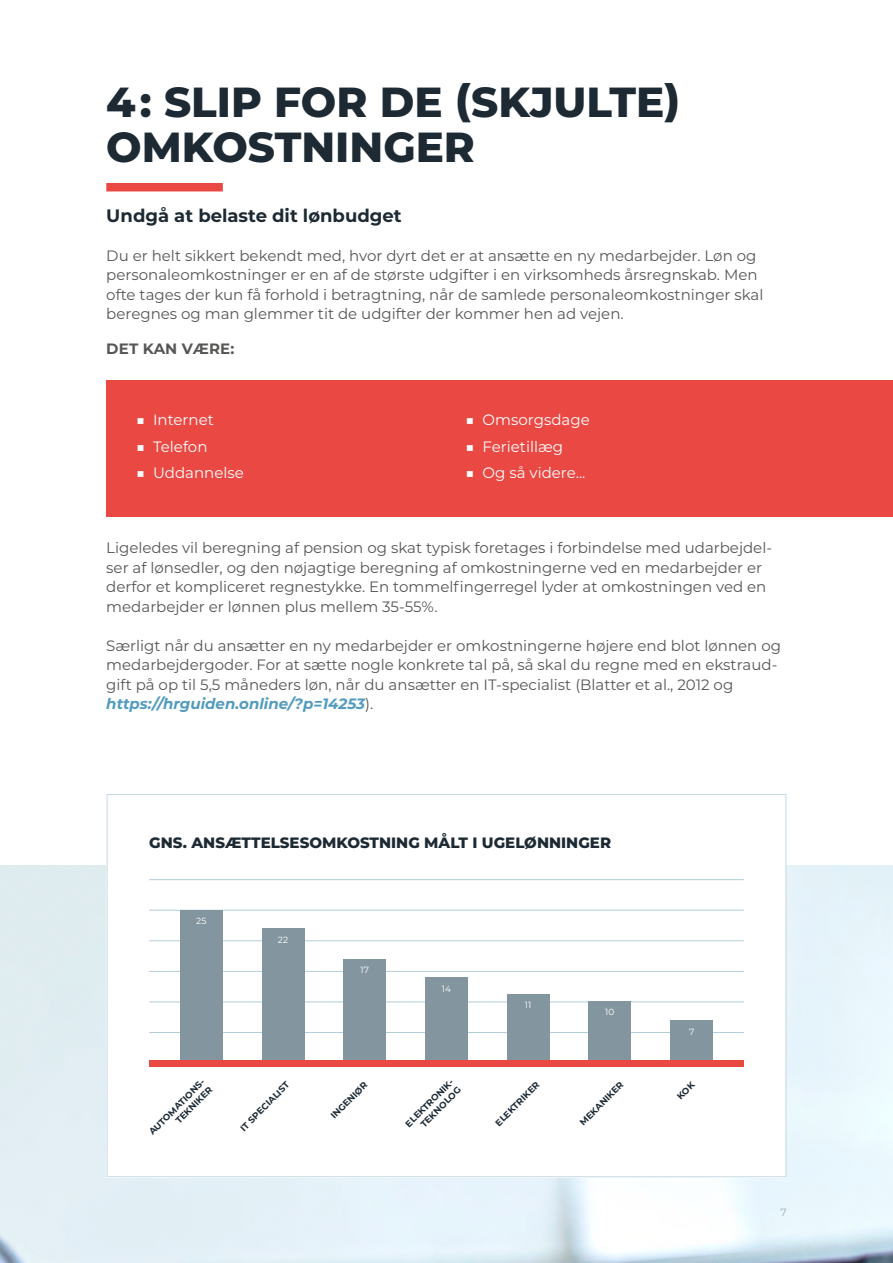
<style>
.page{position:relative;width:893px;height:1263px;background:#fff}
.page>*{position:absolute;margin:0;border:0;box-sizing:border-box;transform-origin:0 0}
.t1{font:800 42px/45px "Montserrat";color:#1d2a34}
.t2{font:700 18px "Montserrat";color:#1d2a34}
.t3{font:15px/19.5px "Montserrat";color:#565655}
.t4{font:15px "Montserrat";color:#fff}
.t5{font:800 15px "Montserrat";color:#1d2a34}
.t6{font:700 15px "Montserrat";letter-spacing:.01em;color:#565655}
.t7{font:10.5px "Montserrat";color:#9cabb2}
.t8{font:700 9px/10.8px "Montserrat";color:#1d2a34;text-align:right}
.t9{font:9px "Montserrat";color:#fff}
.s1{font-weight:800}
.s2{font-weight:700;font-style:italic;color:#529bbe}
</style>
<div class="page">
<img style="left:0;top:865px;width:893px;height:398px">
<div style="left:106px;top:381px;width:787px;height:136px;background:#e94843"></div>
<svg style="left:107px;top:794px;width:679px;height:383px"></svg>
<div style="left:149px;top:1060px;width:595px;height:6px;background:#e94843"></div>
<hr style="left:149px;top:879px;width:595px;height:1px;background:#b2ccd9">
<hr style="left:149px;top:910px;width:595px;height:1px;background:#b2ccd9">
<hr style="left:149px;top:940px;width:595px;height:1px;background:#b2ccd9">
<hr style="left:149px;top:971px;width:595px;height:1px;background:#b2ccd9">
<hr style="left:149px;top:1002px;width:595px;height:1px;background:#b2ccd9">
<hr style="left:149px;top:1032px;width:595px;height:1px;background:#b2ccd9">
<div style="left:180px;top:910px;width:43px;height:150px;background:#83969f"></div>
<div style="left:262px;top:928px;width:42px;height:132px;background:#83969f"></div>
<div style="left:343px;top:959px;width:43px;height:101px;background:#83969f"></div>
<div style="left:425px;top:977px;width:43px;height:83px;background:#83969f"></div>
<div style="left:507px;top:994px;width:42px;height:66px;background:#83969f"></div>
<div style="left:589px;top:1001px;width:42px;height:59px;background:#83969f"></div>
<div style="left:670px;top:1020px;width:43px;height:40px;background:#83969f"></div>
<div style="left:106px;top:183px;width:117px;height:8px;background:#e94843"></div>
<svg style="left:677px;top:1081px;width:18px;height:19px"></svg>
<h1 class="t1" style="left:106px;top:77px;width:576px">4 : SLIP FOR DE (SKJULTE)<br>OMKOSTNINGER</h1>
<p class="t2" style="left:106px;top:202px;width:297px">Undgå at belaste dit lønbudget</p>
<p class="t3" style="left:106px;top:245px;width:659px">Du er helt sikkert bekendt med, hvor dyrt det er at ansætte en ny medarbejder. Løn og personaleomkostninger er en af de største udgifter i en virksomheds årsregnskab. Men ofte tages der kun få forhold i betragtning, når de samlede personaleomkostninger skal beregnes og man glemmer tit de udgifter der kommer hen ad vejen.</p>
<p class="t6" style="left:106px;top:337px;width:130px">DET KAN VÆRE:</p>
<p class="t4" style="left:136px;top:409px;width:79px"><span class="s1">■</span> Internet</p>
<p class="t4" style="left:136px;top:436px;width:73px"><span class="s1">■</span> Telefon</p>
<p class="t4" style="left:136px;top:462px;width:109px"><span class="s1">■</span> Uddannelse</p>
<p class="t4" style="left:466px;top:409px;width:126px"><span class="s1">■</span> Omsorgsdage</p>
<p class="t4" style="left:466px;top:436px;width:99px"><span class="s1">■</span> Ferietillæg</p>
<p class="t4" style="left:466px;top:462px;width:121px"><span class="s1">■</span> Og så videre...</p>
<p class="t3" style="left:106px;top:537px;width:667px">Ligeledes vil beregning af pension og skat typisk foretages i forbindelse med udarbejdel&shy;ser af lønsedler, og den nøjagtige beregning af omkostningerne ved en medarbejder er derfor et kompliceret regnestykke. En tommelfingerregel lyder at omkostningen ved en medarbejder er lønnen plus mellem 35-55%.</p>
<p class="t3" style="left:106px;top:635px;width:676px">Særligt når du ansætter en ny medarbejder er omkostningerne højere end blot lønnen og medarbejdergoder. For at sætte nogle konkrete tal på, så skal du regne med en ekstraud&shy;gift på op til 5,5 måneders løn, når du ansætter en IT-specialist (Blatter et al., 2012 og <span class="s2">https://hrguiden.online/?p=14253</span>).</p>
<p class="t5" style="left:149px;top:832px;width:463px">GNS. ANSÆTTELSESOMKOSTNING MÅLT I UGELØNNINGER</p>
<p class="t9" style="left:196px;top:915px;width:12px">25</p>
<p class="t9" style="left:278px;top:933px;width:12px">22</p>
<p class="t9" style="left:360px;top:964px;width:10px">17</p>
<p class="t9" style="left:442px;top:982px;width:11px">14</p>
<p class="t9" style="left:525px;top:999px;width:8px">11</p>
<p class="t9" style="left:605px;top:1006px;width:11px">10</p>
<p class="t8" style="left:403px;top:1121px;width:66px;rotate:-45deg">ELEKTRONIK-<br>TEKNOLOG</p>
<p class="t8" style="left:146px;top:1129px;width:77px;rotate:-45deg">AUTOMATIONS-<br>TEKNIKER</p>
<p class="t8" style="left:238px;top:1125px;width:67px;rotate:-45deg">IT SPECIALIST</p>
<p class="t8" style="left:328px;top:1113px;width:49px;rotate:-45deg">INGENIØR</p>
<p class="t8" style="left:493px;top:1120px;width:60px;rotate:-45deg">ELEKTRIKER</p>
<p class="t8" style="left:577px;top:1120px;width:59px;rotate:-45deg">MEKANIKER</p>
<p class="t9" style="left:689px;top:1025px;width:7px">7</p>
<p class="t7" style="left:780px;top:1205px;width:8px">7</p>
</div>
